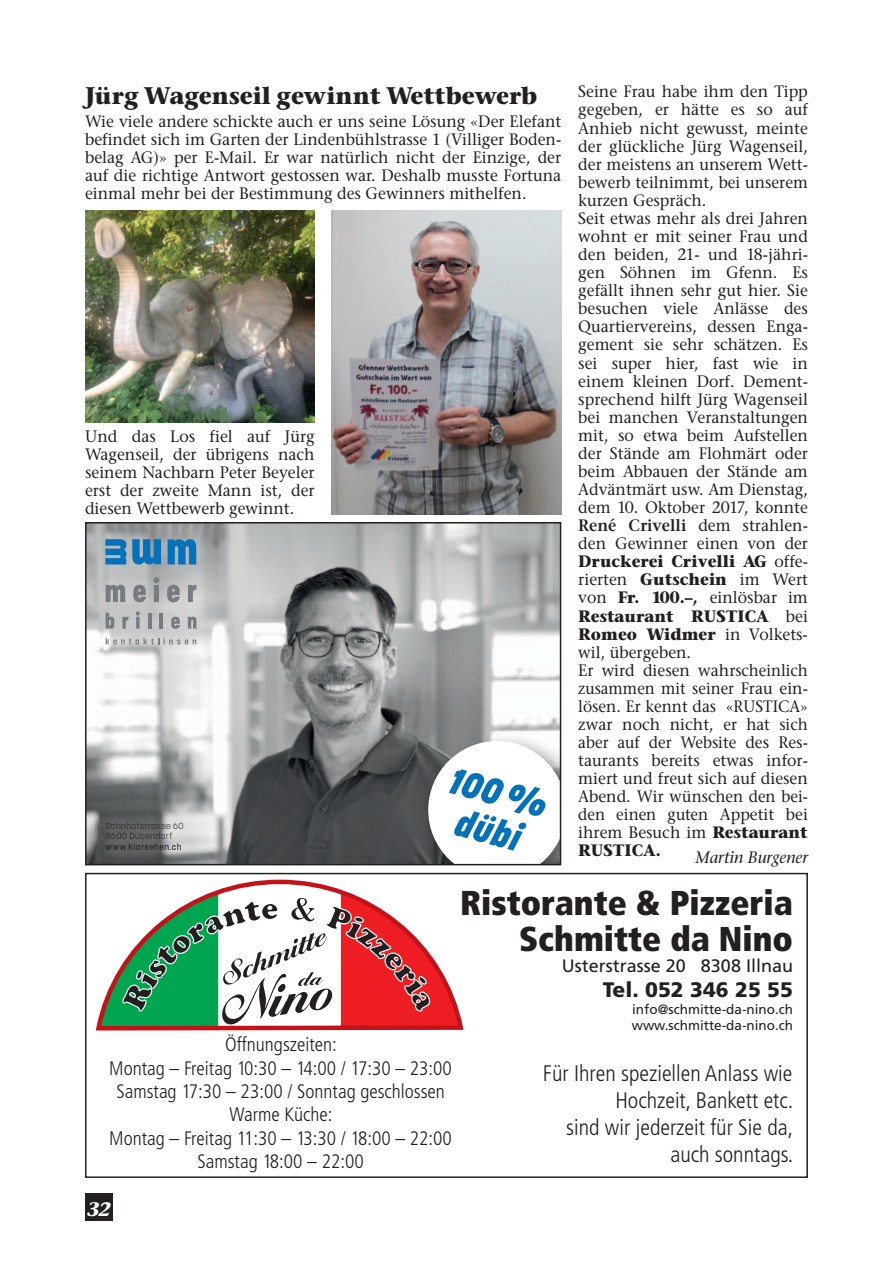
<style>
.page{position:relative;width:893px;height:1263px;background:#fff}
.page>*{position:absolute;margin:0;border:0;box-sizing:border-box;transform-origin:0 0}
.t1{font:900 condensed 34.5px/36px "Frutiger";color:#231f20;text-align:right}
.t2{font:700 24px "Stone Serif ITC";color:#231f20}
.t3{font:300 condensed 22.5px/27px "Frutiger";color:#231f20;text-align:right}
.t4{font:900 21px "Frutiger";color:#231f20}
.t5{font:300 condensed 19.5px/23.4px "Frutiger";color:#231f20;text-align:center}
.t6{font:italic 700 19.5px "Stone Serif LT";color:#fff}
.t7{font:18px "Frutiger";color:#231f20}
.t8{font:16.5px/18px "Stone Serif LT";color:#231f20;text-align:justify;scale:.96 1}
.t9{font:italic 16.5px "Stone Serif LT";color:#231f20}
.t10{font:13.5px/16.2px "Frutiger";color:#231f20}
.t11{font:300 8.85px/10.6px "Korolev";letter-spacing:.045em;color:#231f20}
.t12{font:500 8.85px "Korolev";letter-spacing:.045em;color:#231f20}
.s1{font-weight:600}
.s2{font-weight:700}
</style>
<div class="page">
<div style="left:85px;top:1193px;width:28px;height:27px;background:#231f20"></div>
<img style="left:332px;top:210px;width:229px;height:305px">
<img style="left:88px;top:525px;width:470px;height:337px">
<img style="left:96px;top:814px;width:96px;height:45px">
<img style="left:419px;top:731px;width:139px;height:131px">
<svg style="left:428px;top:741px;width:130px;height:121px"></svg>
<svg style="left:105px;top:539px;width:21px;height:25px"></svg>
<svg style="left:132px;top:539px;width:29px;height:25px"></svg>
<svg style="left:168px;top:539px;width:28px;height:25px"></svg>
<svg style="left:106px;top:637px;width:90px;height:7px"></svg>
<svg style="left:106px;top:613px;width:8px;height:16px"></svg>
<svg style="left:122px;top:616px;width:6px;height:13px"></svg>
<svg style="left:136px;top:611px;width:4px;height:5px"></svg>
<svg style="left:136px;top:617px;width:4px;height:12px"></svg>
<hr style="left:148px;top:613px;width:3px;height:16px;background:#787c80">
<hr style="left:160px;top:613px;width:3px;height:16px;background:#787c80">
<svg style="left:171px;top:617px;width:9px;height:12px"></svg>
<svg style="left:188px;top:617px;width:8px;height:12px"></svg>
<svg style="left:106px;top:585px;width:19px;height:17px"></svg>
<svg style="left:133px;top:585px;width:13px;height:17px"></svg>
<svg style="left:154px;top:577px;width:5px;height:25px"></svg>
<svg style="left:167px;top:585px;width:13px;height:17px"></svg>
<svg style="left:188px;top:584px;width:8px;height:18px"></svg>
<div style="left:85px;top:522px;width:476px;height:343px;border:2px solid #231f20"></div>
<img style="left:85px;top:210px;width:230px;height:212px">
<svg style="left:96px;top:1018px;width:367px;height:13px"></svg>
<svg style="left:98px;top:879px;width:363px;height:149px"></svg>
<div style="left:85px;top:873px;width:723px;height:305px;border:2px solid #231f20"></div>
<h2 class="t2" style="left:85px;top:80px;width:454px">Jürg Wagenseil gewinnt Wettbewerb</h2>
<p class="t8" style="left:85px;top:112px;width:498px">Wie viele andere schickte auch er uns seine Lösung «Der Elefant befindet sich im Garten der Lindenbühlstrasse 1 (Villiger Boden&shy;belag AG)» per E-Mail. Er war natürlich nicht der Einzige, der auf die richtige Antwort gestossen war. Deshalb musste Fortuna einmal mehr bei der Bestimmung des Gewinners mithelfen.</p>
<p class="t8" style="left:85px;top:427px;width:241px">Und das Los fiel auf Jürg Wagenseil, der übrigens nach seinem Nachbarn Peter Beyeler erst der zweite Mann ist, der diesen Wettbewerb gewinnt.</p>
<p class="t11" style="left:105px;top:820px;width:80px">Bahnhofstrasse 60<br>8600 Dübendorf</p>
<p class="t12" style="left:105px;top:841px;width:78px">www.klarsehen.ch</p>
<p class="t8" style="left:578px;top:83px;width:241px;text-align:left">Seine Frau habe ihm den Tipp gegeben, er hätte es so auf<br>Anhieb nicht gewusst, meinte der glückliche Jürg Wagenseil, der meistens an unserem Wett&shy;bewerb teilnimmt, bei unserem kurzen Gespräch.<br>Seit etwas mehr als drei Jahren wohnt er mit seiner Frau und den beiden, 21- und 18-jähri&shy;gen Söhnen im Gfenn. Es gefällt ihnen sehr gut hier. Sie besuchen viele Anlässe des<br>Quartiervereins, dessen Enga&shy;gement sie sehr schätzen. Es sei super hier, fast wie in einem kleinen Dorf. Dement&shy;sprechend hilft Jürg Wagenseil bei manchen Veranstaltungen mit, so etwa beim Aufstellen der Stände am Flohmärt oder beim Abbauen der Stände am<br>Adväntmärt usw. Am Dienstag, dem 10. Oktober 2017, konnte<br><span class="s1">René Crivelli</span> dem strahlen&shy;den Gewinner einen von der<br><span class="s2">Druckerei Crivelli AG</span> offe&shy;rierten <span class="s2">Gutschein</span> im Wert von <span class="s2">Fr. 100.–,</span> einlösbar im<br><span class="s2">Restaurant RUSTICA</span> bei<br><span class="s2">Romeo Widmer</span> in Volkets&shy;wil, übergeben.<br>Er wird diesen wahrscheinlich zusammen mit seiner Frau ein&shy;lösen. Er kennt das «RUSTICA» zwar noch nicht, er hat sich aber auf der Website des Res&shy;taurants bereits etwas infor&shy;miert und freut sich auf diesen<br>Abend. Wir wünschen den bei&shy;den einen guten Appetit bei ihrem Besuch im <span class="s2">Restaurant<br>RUSTICA.</span></p>
<p class="t9" style="left:695px;top:847px;width:114px">Martin Burgener</p>
<p class="t5" style="left:109px;top:1033px;width:344px">Öffnungszeiten:<br>Montag – Freitag 10:30 – 14:00 / 17:30 – 23:00<br>Samstag 17:30 – 23:00 / Sonntag geschlossen<br>Warme Küche:<br>Montag – Freitag 11:30 – 13:30 / 18:00 – 22:00<br>Samstag 18:00 – 22:00</p>
<h1 class="t1" style="left:460px;top:884px;width:334px">Ristorante &amp; Pizzeria<br>Schmitte da Nino</h1>
<p class="t7" style="left:562px;top:955px;width:233px">Usterstrasse 20 8308 Illnau</p>
<p class="t4" style="left:603px;top:977px;width:192px">Tel. 052 346 25 55</p>
<p class="t10" style="left:632px;top:1001px;width:163px">info@schmitte-da-nino.ch www.schmitte-da-nino.ch</p>
<h3 class="t3" style="left:543px;top:1060px;width:252px">Für Ihren speziellen Anlass wie<br>Hochzeit, Bankett etc.<br>sind wir jederzeit für Sie da, auch sonntags.</h3>
<p class="t6" style="left:87px;top:1197px;width:25px">32</p>
</div>
